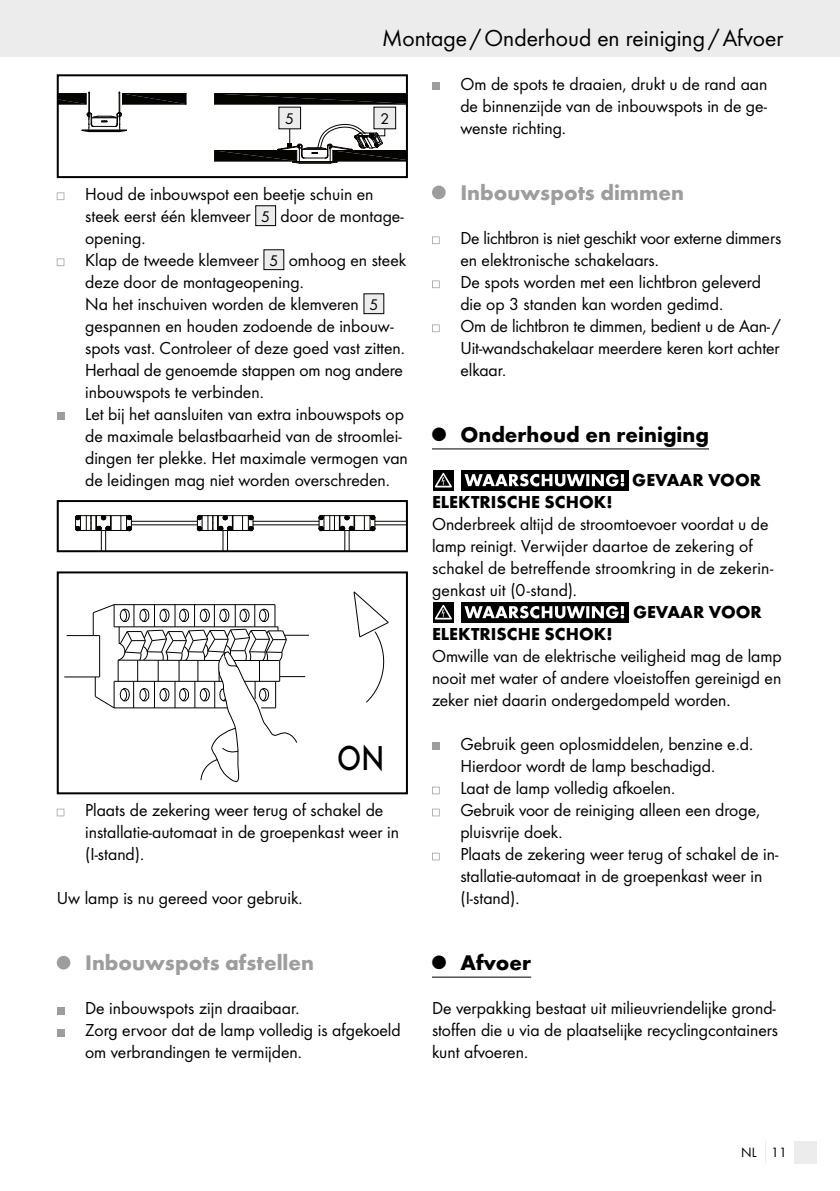
<style>
.page{position:relative;width:840px;height:1191px;background:#fff}
.page>*{position:absolute;margin:0;border:0;box-sizing:border-box;transform-origin:0 0}
.t1{font:500 35.8px "Futura";color:#000;scale:.85 1}
.t2{font:24px "Futura Boo";color:#000}
.t3{font:700 22px "Futura";color:#9c9d9d}
.t4{font:700 22px "Futura";color:#000}
.t5{font:18px/22px "Futura Boo";color:#000}
.t6{font:700 18px "Futura";color:#000}
.t7{font:16px "Futura Boo";color:#000}
.t8{font:14px "Futura Boo";color:#000}
.s1{font-size:16px}
</style>
<div class="page">
<div style="left:0;top:0;width:839px;height:57px;background:#ececec"></div>
<div style="left:794px;top:1140px;width:22px;height:23px;background:#ececec"></div>
<svg style="left:214px;top:93px;width:190px;height:11px;background:#090703"></svg>
<svg style="left:60px;top:92px;width:126px;height:40px"></svg>
<div style="left:57px;top:74px;width:350px;height:104px;border:2px solid #000"></div>
<div style="left:279px;top:107px;width:21px;height:22px;background:#ececec"></div>
<div style="left:278px;top:107px;width:23px;height:22px;border:1px solid #000"></div>
<svg style="left:214px;top:124px;width:192px;height:40px"></svg>
<div style="left:374px;top:107px;width:21px;height:22px;background:#ececec"></div>
<svg style="left:57px;top:192px;width:7px;height:8px"></svg>
<div style="left:255px;top:206px;width:20px;height:20px;background:#ececec"></div>
<div style="left:255px;top:205px;width:21px;height:21px;border:1px solid #000"></div>
<svg style="left:57px;top:258px;width:7px;height:8px"></svg>
<div style="left:264px;top:250px;width:19px;height:20px;background:#ececec"></div>
<div style="left:364px;top:294px;width:19px;height:20px;background:#ececec"></div>
<div style="left:57px;top:412px;width:7px;height:8px;background:#9c9d9d"></div>
<div style="left:80px;top:515px;width:6px;height:16px;border:1px solid #060400"></div>
<svg style="left:75px;top:515px;width:5px;height:16px"></svg>
<svg style="left:86px;top:515px;width:46px;height:34px"></svg>
<svg style="left:197px;top:515px;width:57px;height:34px"></svg>
<svg style="left:318px;top:515px;width:57px;height:34px"></svg>
<hr style="left:131px;top:521px;width:66px;height:1px;background:#060400">
<hr style="left:131px;top:524px;width:66px;height:1px;background:#060400">
<hr style="left:253px;top:521px;width:66px;height:1px;background:#060400">
<hr style="left:253px;top:524px;width:66px;height:1px;background:#060400">
<hr style="left:374px;top:521px;width:32px;height:1px;background:#060400">
<hr style="left:374px;top:524px;width:32px;height:1px;background:#060400">
<div style="left:57px;top:500px;width:350px;height:52px;border:2px solid #000"></div>
<hr style="left:64px;top:676px;width:36px;height:1px;background:#000">
<svg style="left:353px;top:591px;width:36px;height:112px"></svg>
<svg style="left:67px;top:604px;width:242px;height:178px"></svg>
<div style="left:57px;top:571px;width:350px;height:223px;border:2px solid #000"></div>
<svg style="left:57px;top:808px;width:7px;height:8px"></svg>
<div style="left:57px;top:956px;width:13px;height:13px;background:#9c9d9d;border-radius:50%"></div>
<div style="left:57px;top:1006px;width:7px;height:8px;background:#9c9d9d"></div>
<div style="left:57px;top:1028px;width:7px;height:8px;background:#9c9d9d"></div>
<hr style="left:432px;top:448px;width:276px;height:1px;background:#000">
<hr style="left:432px;top:976px;width:99px;height:1px;background:#000">
<div style="left:432px;top:82px;width:7px;height:8px;background:#9c9d9d"></div>
<div style="left:432px;top:186px;width:13px;height:13px;background:#9c9d9d;border-radius:50%"></div>
<svg style="left:432px;top:236px;width:7px;height:8px"></svg>
<svg style="left:432px;top:280px;width:7px;height:8px"></svg>
<svg style="left:432px;top:324px;width:7px;height:8px"></svg>
<div style="left:461px;top:470px;width:167px;height:20px;background:#000"></div>
<svg style="left:433px;top:470px;width:20px;height:20px"></svg>
<svg style="left:434px;top:473px;width:17px;height:14px"></svg>
<svg style="left:464px;top:474px;width:160px;height:12px"></svg>
<div style="left:461px;top:602px;width:167px;height:20px;background:#000"></div>
<svg style="left:433px;top:602px;width:20px;height:20px"></svg>
<svg style="left:434px;top:605px;width:17px;height:14px"></svg>
<svg style="left:464px;top:606px;width:160px;height:12px"></svg>
<div style="left:432px;top:742px;width:7px;height:8px;background:#9c9d9d"></div>
<svg style="left:432px;top:786px;width:7px;height:8px"></svg>
<svg style="left:432px;top:808px;width:7px;height:8px"></svg>
<svg style="left:432px;top:852px;width:7px;height:8px"></svg>
<h2 class="t2" style="left:382px;top:24px;width:402px">Montage /Onderhoud en reiniging/Afvoer</h2>
<p class="t7" style="left:285px;top:109px;width:10px">5</p>
<p class="t7" style="left:380px;top:109px;width:10px">2</p>
<p class="t5" style="left:85px;top:183px;width:324px">Houd de inbouwspot een beetje schuin en steek eerst één klemveer <span class="s1">5</span> door de montage&shy;opening.<br>Klap de tweede klemveer <span class="s1">5</span> omhoog en steek deze door de montageopening.<br>Na het inschuiven worden de klemveren <span class="s1">5 </span>gespannen en houden zodoende de inbouw&shy;spots vast. Controleer of deze goed vast zitten.<br>Herhaal de genoemde stappen om nog andere inbouwspots te verbinden.<br>Let bij het aansluiten van extra inbouwspots op de maximale belastbaarheid van de stroomlei&shy;dingen ter plekke. Het maximale vermogen van de leidingen mag niet worden overschreden.</p>
<h1 class="t1" style="left:337px;top:737px;width:57px">ON</h1>
<p class="t5" style="left:85px;top:799px;width:315px">Plaats de zekering weer terug of schakel de installatie-automaat in de groepenkast weer in (I-stand).</p>
<p class="t5" style="left:57px;top:887px;width:247px">Uw lamp is nu gereed voor gebruik.</p>
<p class="t3" style="left:85px;top:949px;width:230px">Inbouwspots afstellen</p>
<p class="t5" style="left:85px;top:997px;width:317px">De inbouwspots zijn draaibaar.<br>Zorg ervoor dat de lamp volledig is afgekoeld om verbrandingen te vermijden.</p>
<p class="t5" style="left:460px;top:73px;width:308px;text-align:justify">Om de spots te draaien, drukt u de rand aan de binnenzijde van de inbouwspots in de ge&shy;wenste richting.</p>
<p class="t3" style="left:460px;top:179px;width:225px">Inbouwspots dimmen</p>
<p class="t5" style="left:460px;top:227px;width:322px">De lichtbron is niet geschikt voor externe dimmers en elektronische schakelaars.<br>De spots worden met een lichtbron geleverd die op 3 standen kan worden gedimd.<br>Om de lichtbron te dimmen, bedient u de Aan-/ Uit-wandschakelaar meerdere keren kort achter elkaar.</p>
<p class="t4" style="left:432px;top:421px;width:278px"><sup>Q</sup> Onderhoud en reiniging</p>
<p class="t6" style="left:632px;top:469px;width:130px">GEVAAR VOOR</p>
<p class="t6" style="left:432px;top:491px;width:182px">ELEKTRISCHE SCHOK!</p>
<p class="t5" style="left:432px;top:513px;width:343px">Onderbreek altijd de stroomtoevoer voordat u de lamp reinigt. Verwijder daartoe de zekering of schakel de betreffende stroomkring in de zekerin&shy;genkast uit (0-stand).</p>
<p class="t6" style="left:632px;top:601px;width:130px">GEVAAR VOOR</p>
<p class="t6" style="left:432px;top:623px;width:182px">ELEKTRISCHE SCHOK!</p>
<p class="t5" style="left:432px;top:645px;width:351px;text-align:justify">Omwille van de elektrische veiligheid mag de lamp nooit met water of andere vloeistoffen gereinigd en zeker niet daarin ondergedompeld worden.</p>
<p class="t5" style="left:460px;top:733px;width:319px">Gebruik geen oplosmiddelen, benzine e.d.<br>Hierdoor wordt de lamp beschadigd.<br>Laat de lamp volledig afkoelen.<br>Gebruik voor de reiniging alleen een droge, pluisvrije doek.<br>Plaats de zekering weer terug of schakel de in&shy;stallatie-automaat in de groepenkast weer in (I-stand).</p>
<p class="t4" style="left:432px;top:949px;width:101px"><sup>Q</sup> Afvoer</p>
<p class="t5" style="left:432px;top:997px;width:347px">De verpakking bestaat uit milieuvriendelijke grond&shy;stoffen die u via de plaatselijke recyclingcontainers kunt afvoeren.</p>
<p class="t8" style="left:740px;top:1144px;width:47px">NL 11</p>
</div>
